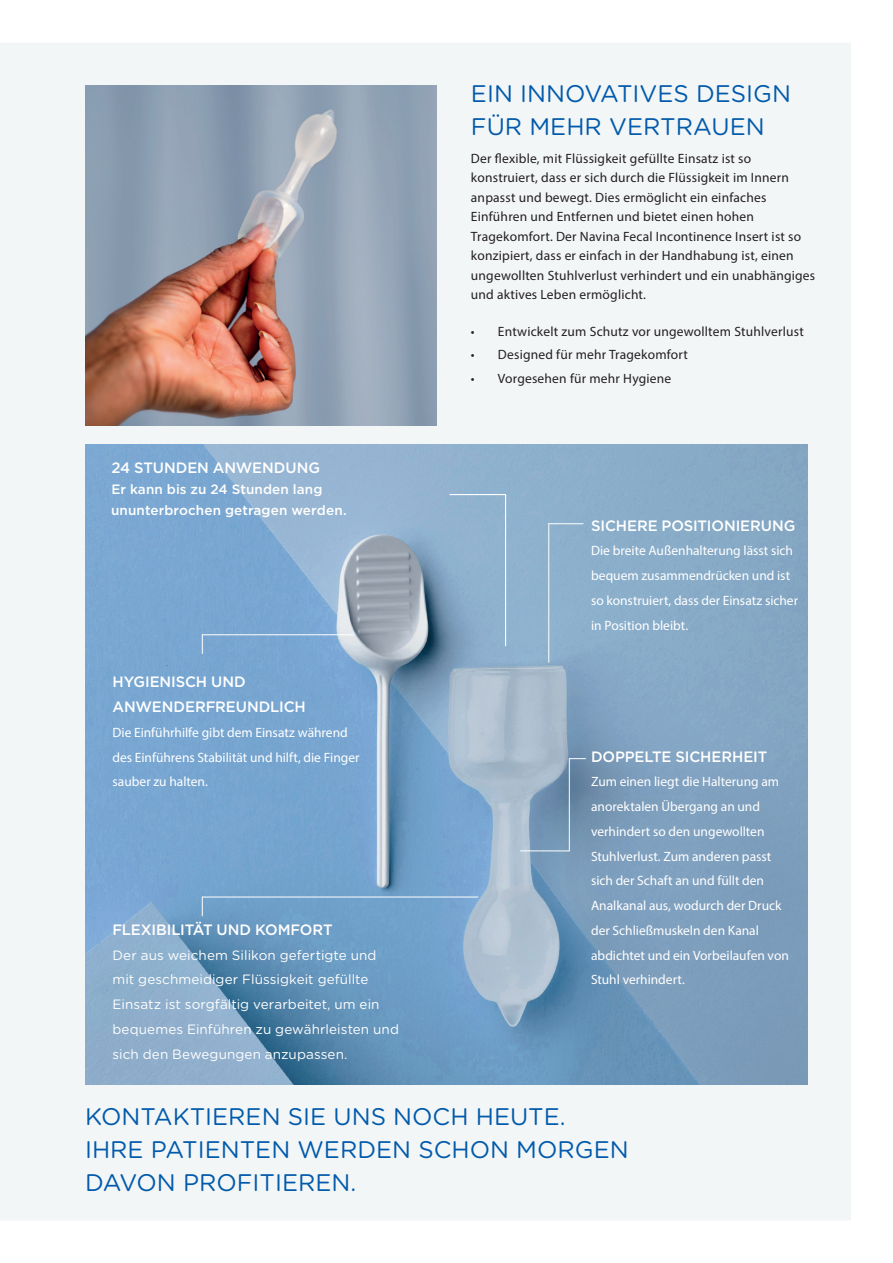
<style>
.page{position:relative;width:893px;height:1263px;background:#fff}
.page>*{position:absolute;margin:0;border:0;box-sizing:border-box;transform-origin:0 0}
.t1{font:24px/33px "Gotham Rounded";color:#015aaa}
.t2{font:500 15px/24.8px "Gotham";letter-spacing:-.005em;color:#fff}
.t3{font:13.5px/19.5px "Myriad Pro";letter-spacing:.015em;color:#231f20}
.t4{font:13.5px/24.8px "Myriad Pro";color:#fff}
.t5{font:13.5px/24.8px "Gotham Rounded";letter-spacing:.005em;color:#fff}
.t6{font:500 13.5px/21px "Gotham";letter-spacing:.01em;color:#fff}
</style>
<div class="page">
<div style="left:0;top:43px;width:851px;height:1177px;background:#f3f6f7"></div>
<img style="left:85px;top:444px;width:723px;height:640px">
<hr style="left:505px;top:495px;width:1px;height:151px;background:#fff">
<hr style="left:450px;top:494px;width:56px;height:1px;background:#fff">
<img style="left:85px;top:86px;width:352px;height:339px">
<hr style="left:202px;top:634px;width:151px;height:1px;background:#fff">
<svg style="left:202px;top:635px;width:1px;height:19px"></svg>
<hr style="left:202px;top:897px;width:276px;height:1px;background:#fff">
<svg style="left:202px;top:897px;width:1px;height:19px"></svg>
<hr style="left:548px;top:524px;width:1px;height:138px;background:#fff">
<hr style="left:549px;top:523px;width:34px;height:1px;background:#fff">
<svg style="left:569px;top:758px;width:16px;height:1px"></svg>
<hr style="left:521px;top:850px;width:48px;height:1px;background:#fff">
<hr style="left:569px;top:759px;width:1px;height:92px;background:#fff">
<p class="t2" style="left:111px;top:455px;width:210px">24 STUNDEN ANWENDUNG</p>
<p class="t6" style="left:111px;top:478px;width:237px">Er kann bis zu 24 Stunden lang ununterbrochen getragen werden.</p>
<p class="t2" style="left:113px;top:669px;width:195px">HYGIENISCH UND<br>ANWENDERFREUNDLICH</p>
<p class="t4" style="left:113px;top:720px;width:249px">Die Einführhilfe gibt dem Einsatz während des Einführens Stabilität und hilft, die Finger sauber zu halten.</p>
<p class="t2" style="left:113px;top:917px;width:222px">FLEXIBILITÄT UND KOMFORT</p>
<p class="t5" style="left:113px;top:942px;width:288px">Der aus weichem Silikon gefertigte und mit geschmeidiger Flüssigkeit gefüllte Einsatz ist sorgfältig verarbeitet, um ein bequemes Einführen zu gewährleisten und sich den Bewegungen anzupassen.</p>
<h1 class="t1" style="left:471px;top:75px;width:322px">EIN INNOVATIVES DESIGN<br>FÜR MEHR VERTRAUEN</h1>
<p class="t3" style="left:471px;top:148px;width:346px">Der flexible, mit Flüssigkeit gefüllte Einsatz ist so konstruiert, dass er sich durch die Flüssigkeit im Innern anpasst und bewegt. Dies ermöglicht ein einfaches Einführen und Entfernen und bietet einen hohen Tragekomfort. Der Navina Fecal Incontinence Insert ist so konzipiert, dass er einfach in der Handhabung ist, einen ungewollten Stuhlverlust verhindert und ein unabhängiges und aktives Leben ermöglicht.</p>
<p class="t3" style="left:471px;top:321px;width:334px">• Entwickelt zum Schutz vor ungewolltem Stuhlverlust</p>
<p class="t3" style="left:471px;top:345px;width:218px">• Designed für mehr Tragekomfort</p>
<p class="t3" style="left:471px;top:369px;width:202px">• Vorgesehen für mehr Hygiene</p>
<p class="t2" style="left:591px;top:513px;width:206px">SICHERE POSITIONIERUNG</p>
<p class="t4" style="left:591px;top:538px;width:209px">Die breite Außenhalterung lässt sich bequem zusammendrücken und ist so konstruiert, dass der Einsatz sicher in Position bleibt.</p>
<p class="t2" style="left:591px;top:744px;width:178px">DOPPELTE SICHERHEIT</p>
<p class="t4" style="left:591px;top:769px;width:199px">Zum einen liegt die Halterung am anorektalen Übergang an und verhindert so den ungewollten<br>Stuhlverlust. Zum anderen passt sich der Schaft an und füllt den<br>Analkanal aus, wodurch der Druck der Schließmuskeln den Kanal abdichtet und ein Vorbeilaufen von<br>Stuhl verhindert.</p>
<h1 class="t1" style="left:85px;top:1098px;width:545px">KONTAKTIEREN SIE UNS NOCH HEUTE.<br>IHRE PATIENTEN WERDEN SCHON MORGEN<br>DAVON PROFITIEREN.</h1>
</div>
